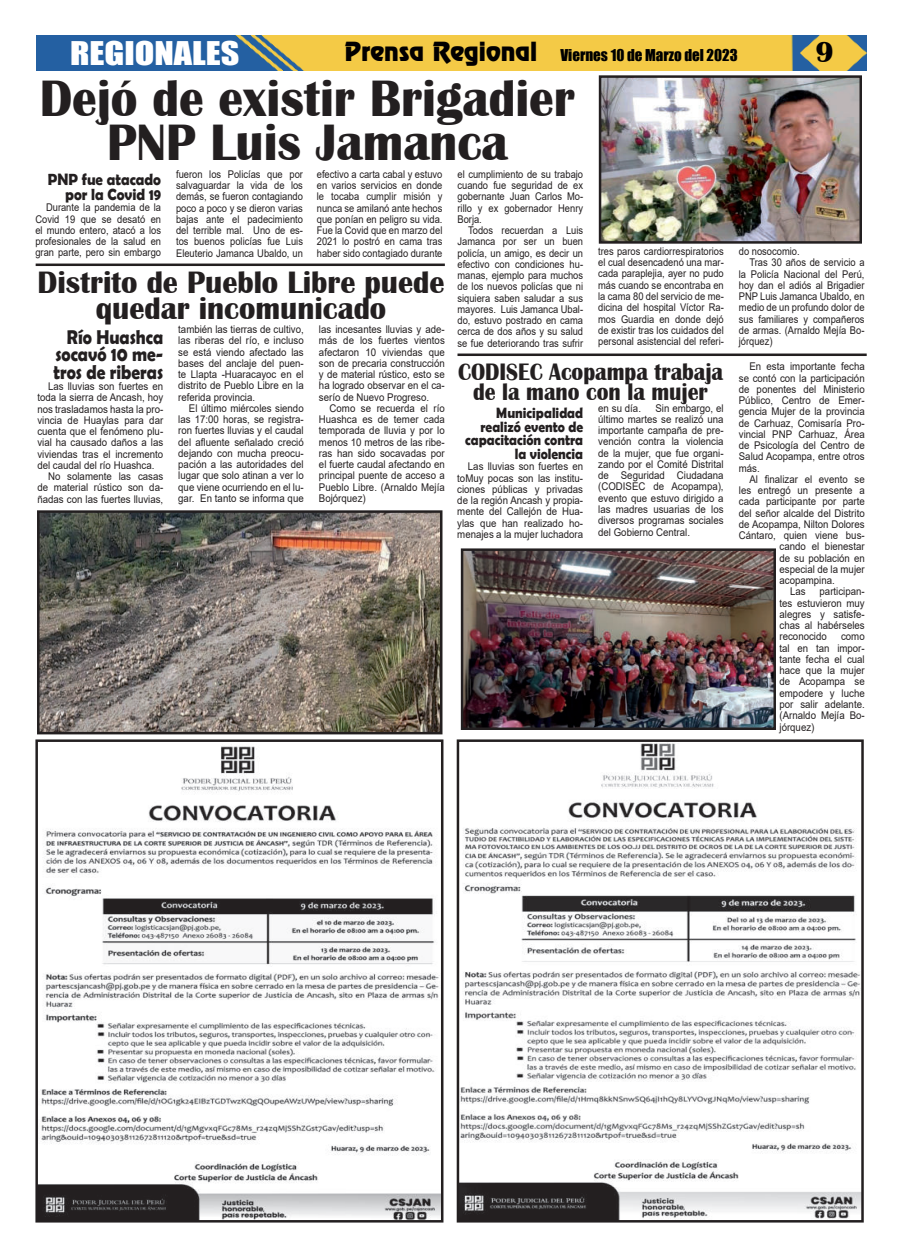
<style>
.page{position:relative;width:900px;height:1258px;background:#fff}
.page>*{position:absolute;margin:0;border:0;box-sizing:border-box;transform-origin:0 0}
.t1{font:700 52.62px/43.8px "Britannic";color:#231f20;text-align:center;scale:.94 1}
.t2{font:700 31.88px/26.2px "Britannic";color:#231f20;text-align:center;scale:.95 1}
.t3{font:30px "Impact";color:#fff;scale:1.2 1}
.t4{font:700 30px "Britannic";color:#020000}
.t5{font:700 24.5px/20px "Britannic";color:#231f20;text-align:center;scale:.89 1}
.t6{font:700 20px/17.5px "Berlin Sans FB Demi";color:#231f20;text-align:justify;scale:.87 1}
.t7{font:700 16.25px/15px "Berlin Sans FB Demi";color:#231f20;text-align:right;scale:.91 1}
.t8{font:700 15px/13.8px "Berlin Sans FB Demi";color:#231f20;text-align:right;scale:.9 1}
.t9{font:15px "Impact";color:#000}
.t10{font:10.62px/11.2px "Arial";color:#231f20;text-align:justify;scale:.91 1}
.t11{font:10.62px/11.2px "Arial";color:#231f20;text-align:justify;scale:.88 1}
.s1{font-family:"Renfrew Normal";font-size:23.75px;color:#020000}
</style>
<div class="page">
<img style="left:37px;top:35px;width:830px;height:36px">
<img style="left:39px;top:746px;width:400px;height:472px">
<div style="left:35px;top:739px;width:408px;height:483px;border:3px solid #231f20"></div>
<img style="left:461px;top:743px;width:399px;height:475px">
<div style="left:457px;top:739px;width:407px;height:483px;border:3px solid #231f20"></div>
<img style="left:603px;top:79px;width:255px;height:161px">
<div style="left:599px;top:75px;width:263px;height:169px;border:3px solid #231f20"></div>
<hr style="left:458px;top:353px;width:409px;height:3px;background:#231f20">
<hr style="left:36px;top:264px;width:409px;height:2px;background:#231f20">
<img style="left:41px;top:514px;width:397px;height:216px">
<div style="left:37px;top:510px;width:405px;height:224px;border:3px solid #231f20"></div>
<img style="left:465px;top:552px;width:307px;height:174px">
<div style="left:461px;top:548px;width:315px;height:182px;border:3px solid #231f20"></div>
<h3 class="t3" style="left:70px;top:37px;width:143px">REGIONALES</h3>
<h3 class="t9" style="left:344px;top:47px;width:395px"><span class="s1">Prensa Regional</span> Viernes 10 de Marzo del 2023</h3>
<h3 class="t4" style="left:815px;top:42px;width:20px">9</h3>
<h1 class="t1" style="left:40px;top:81px;width:571px">Dejó de existir Brigadier<br>PNP Luis Jamanca</h1>
<h3 class="t7" style="left:48px;top:173px;width:126px">PNP fue atacado por la Covid 19</h3>
<p class="t11" style="left:35px;top:203px;width:144px;text-indent:11px">Durante la pandemia de la Covid 19 que se desató en el mundo entero, atacó a los profesionales de la salud en gran parte, pero sin embargo</p>
<p class="t11" style="left:176px;top:169px;width:146px">fueron los Policías que por salvaguardar la vida de los demás, se fueron contagiando poco a poco y se dieron varias bajas ante el padecimiento del terrible mal. Uno de es&shy;tos buenos policías fue Luis Eleuterio Jamanca Ubaldo, un</p>
<p class="t11" style="left:458px;top:169px;width:144px">el cumplimiento de su trabajo cuando fue seguridad de ex gobernante Juan Carlos Mo&shy;rillo y ex gobernador Henry Borja.</p>
<p class="t11" style="left:317px;top:169px;width:144px">efectivo a carta cabal y estuvo en varios servicios en donde le tocaba cumplir misión y nunca se amilanó ante hechos que ponían en peligro su vida.<br>Fue la Covid que en marzo del 2021 lo postró en cama tras haber sido contagiado durante</p>
<p class="t11" style="left:458px;top:226px;width:144px;text-indent:11px">Todos recuerdan a Luis Jamanca por ser un buen policía, un amigo, es decir un efectivo con condiciones hu&shy;manas, ejemplo para muchos de los nuevos policías que ni siquiera saben saludar a sus mayores. Luis Jamanca Ubal&shy;do, estuvo postrado en cama cerca de dos años y su salud se fue deteriorando tras sufrir</p>
<p class="t11" style="left:598px;top:247px;width:144px">tres paros cardiorrespiratorios el cual desencadenó una mar&shy;cada paraplejia, ayer no pudo más cuando se encontraba en la cama 80 del servicio de me&shy;dicina del hospital Víctor Ra&shy;mos Guardia en donde dejó de existir tras los cuidados del personal asistencial del referi-</p>
<p class="t11" style="left:739px;top:247px;width:71px">do nosocomio.</p>
<p class="t11" style="left:750px;top:258px;width:132px">Tras 30 años de servicio a</p>
<p class="t11" style="left:739px;top:269px;width:144px">la Policía Nacional del Perú,</p>
<p class="t11" style="left:739px;top:280px;width:144px">hoy dan el adiós al Brigadier</p>
<p class="t11" style="left:739px;top:292px;width:144px">PNP Luis Jamanca Ubaldo, en</p>
<p class="t11" style="left:739px;top:303px;width:144px">medio de un profundo dolor de</p>
<p class="t11" style="left:739px;top:314px;width:144px">sus familiares y compañeros</p>
<p class="t11" style="left:739px;top:325px;width:144px">de armas. (Arnaldo Mejía Bo-</p>
<p class="t11" style="left:739px;top:337px;width:40px">jórquez)</p>
<h2 class="t2" style="left:38px;top:272px;width:430px">Distrito de Pueblo Libre puede quedar incomunicado</h2>
<h3 class="t6" style="left:54px;top:329px;width:128px;text-indent:13px">Río Huashca socavó 10 me&shy;tros de riberas</h3>
<p class="t10" style="left:48px;top:382px;width:128px">Las lluvias son fuertes en</p>
<p class="t10" style="left:37px;top:393px;width:140px">toda la sierra de Ancash, hoy</p>
<p class="t10" style="left:37px;top:404px;width:140px">nos trasladamos hasta la pro-</p>
<p class="t10" style="left:37px;top:415px;width:140px">vincia de Huaylas para dar</p>
<p class="t10" style="left:37px;top:427px;width:140px">cuenta que el fenómeno plu-</p>
<p class="t10" style="left:37px;top:438px;width:140px">vial ha causado daños a las</p>
<p class="t10" style="left:37px;top:449px;width:140px">viviendas tras el incremento</p>
<p class="t10" style="left:37px;top:460px;width:130px">del caudal del río Huashca.</p>
<p class="t10" style="left:48px;top:472px;width:128px">No solamente las casas</p>
<p class="t10" style="left:37px;top:483px;width:140px">de material rústico son da-</p>
<p class="t10" style="left:37px;top:494px;width:140px">ñadas con las fuertes lluvias,</p>
<p class="t10" style="left:178px;top:325px;width:139px">también las tierras de cultivo, las riberas del río, e incluso se está viendo afectado las bases del anclaje del puen&shy;te Llapta -Huaracayoc en el distrito de Pueblo Libre en la referida provincia.</p>
<p class="t10" style="left:178px;top:403px;width:139px;text-indent:11px">El último miércoles siendo las 17:00 horas, se registra&shy;ron fuertes lluvias y el caudal del afluente señalado creció dejando con mucha preocu&shy;pación a las autoridades del lugar que solo atinan a ver lo que viene ocurriendo en el lu&shy;gar. En tanto se informa que</p>
<p class="t10" style="left:319px;top:325px;width:140px">las incesantes lluvias y ade&shy;más de los fuertes vientos afectaron 10 viviendas que son de precaria construcción y de material rústico, esto se ha logrado observar en el ca&shy;serío de Nuevo Progreso.</p>
<p class="t10" style="left:319px;top:403px;width:140px;text-indent:11px">Como se recuerda el río Huashca es de temer cada temporada de lluvia y por lo menos 10 metros de las ribe&shy;ras han sido socavadas por el fuerte caudal afectando en principal puente de acceso a Pueblo Libre. (Arnaldo Mejía Bojórquez)</p>
<p class="t10" style="left:739px;top:362px;width:140px;text-indent:11px">En esta importante fecha se contó con la participación de ponentes del Ministerio Público, Centro de Emer&shy;gencia Mujer de la provincia de Carhuaz, Comisaría Pro&shy;vincial PNP Carhuaz, Área de Psicología del Centro de Salud Acopampa, entre otros más.</p>
<p class="t10" style="left:750px;top:473px;width:128px">Al finalizar el evento se</p>
<p class="t10" style="left:739px;top:486px;width:140px">les entregó un presente a</p>
<p class="t10" style="left:739px;top:497px;width:140px">cada participante por parte</p>
<p class="t10" style="left:739px;top:508px;width:140px">del señor alcalde del Distrito</p>
<p class="t10" style="left:739px;top:520px;width:140px">de Acopampa, Nilton Dolores</p>
<p class="t10" style="left:739px;top:531px;width:140px">Cántaro, quien viene bus-</p>
<p class="t10" style="left:780px;top:542px;width:95px">cando el bienestar</p>
<p class="t10" style="left:780px;top:553px;width:95px">de su población en</p>
<p class="t10" style="left:780px;top:565px;width:95px">especial de la mujer</p>
<p class="t10" style="left:780px;top:576px;width:62px">acopampina.</p>
<p class="t10" style="left:790px;top:587px;width:19px">Las</p>
<h3 class="t5" style="left:458px;top:363px;width:299px">CODISEC Acopampa trabaja de la mano con la mujer</h3>
<h3 class="t8" style="left:465px;top:406px;width:133px">Municipalidad realizó evento de capacitación contra la violencia</h3>
<p class="t10" style="left:457px;top:462px;width:140px;text-indent:11px">Las lluvias son fuertes en toMuy pocas son las institu&shy;ciones públicas y privadas de la región Ancash y propia&shy;mente del Callejón de Hua&shy;ylas que han realizado ho&shy;menajes a la mujer luchadora</p>
<p class="t10" style="left:598px;top:403px;width:139px;text-indent:57px">Sin embargo, el último martes se realizó una importante campaña de pre&shy;vención contra la violencia de la mujer, que fue organi&shy;zando por el Comité Distrital de Seguridad Ciudadana (CODISEC de Acopampa), evento que estuvo dirigido a las madres usuarias de los diversos programas sociales del Gobierno Central.</p>
<p class="t10" style="left:598px;top:403px;width:49px">en su día.</p>
<p class="t10" style="left:780px;top:587px;width:95px;text-indent:40px">participan&shy;tes estuvieron muy alegres y satisfe&shy;chas al habérseles reconocido</p>
<p class="t10" style="left:780px;top:632px;width:95px;text-indent:62px">como tal en tan impor&shy;tante fecha el cual hace que la mujer de Acopampa se empodere y luche por salir adelante. (Arnaldo Mejía Bo&shy;jórquez)</p>
</div>
